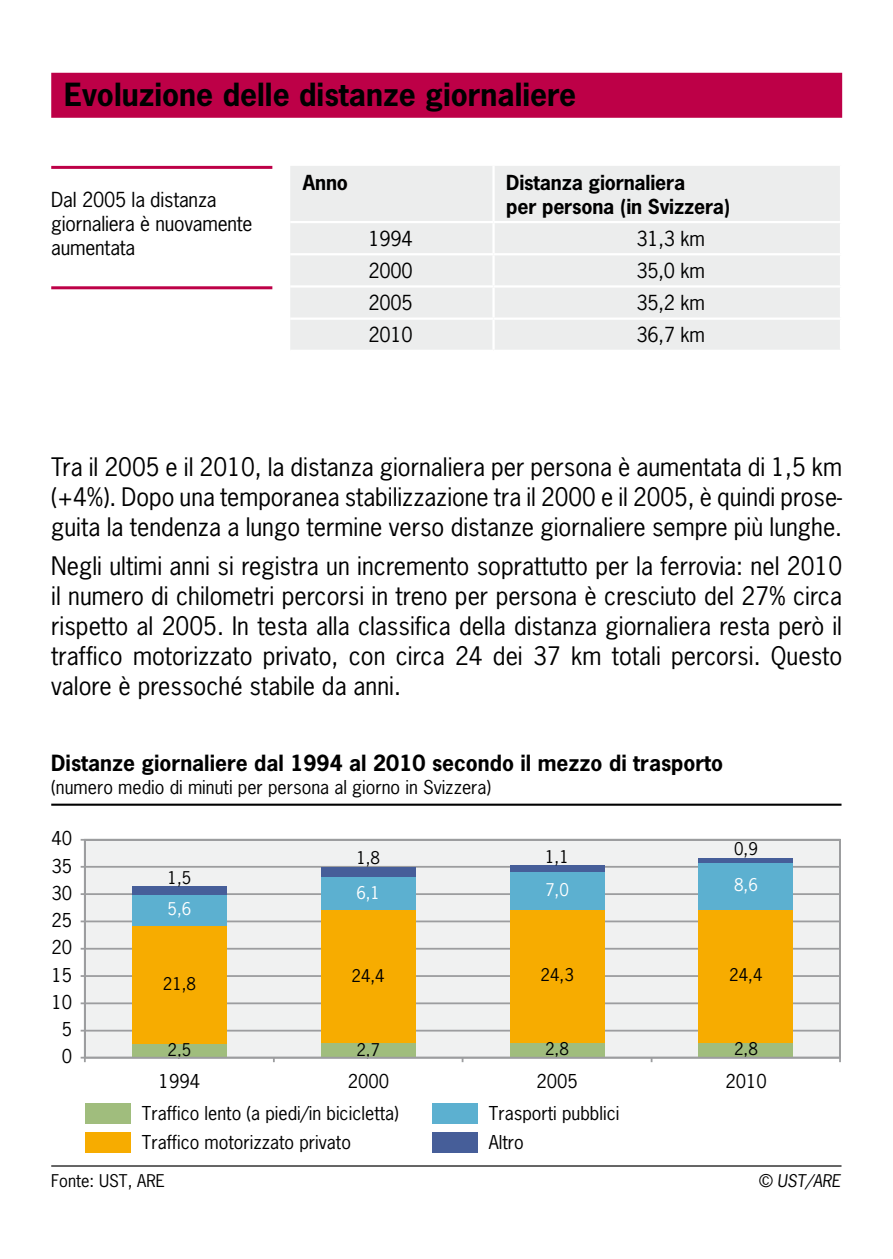
<style>
.page{position:relative;width:893px;height:1259px;background:#fff}
.page>*{position:absolute;margin:0;border:0;box-sizing:border-box;transform-origin:0 0}
.t1{font:700 30px "News Gothic Std";color:#000}
.t2{font:24px/30px "News Gothic Std";color:#000;text-align:justify}
.t3{font:700 21px "News Gothic Std";color:#000}
.t4{font:19.5px/24px "News Gothic Std";letter-spacing:-.01em;color:#000}
.t5{font:700 19.5px/24px "News Gothic Std";letter-spacing:-.01em;color:#000}
.t6{font:18px/28.2px "News Gothic Std";color:#000}
.t7{font:16.5px "News Gothic Std";color:#000}
.t8{font:16.5px "News Gothic Std";color:#fff}
.t9{font:italic 16.5px "News Gothic Std";color:#000}
.s1{font-style:normal}
</style>
<div class="page">
<div style="left:51px;top:73px;width:791px;height:45px;background:#bd0047"></div>
<hr style="left:51px;top:166px;width:221px;height:3px;background:#bd0047">
<hr style="left:51px;top:286px;width:221px;height:3px;background:#bd0047">
<div style="left:290px;top:166px;width:550px;height:184px;background:#eceded"></div>
<hr style="left:492px;top:166px;width:3px;height:55px;background:#fff">
<hr style="left:290px;top:221px;width:204px;height:2px;background:#fff">
<hr style="left:494px;top:221px;width:348px;height:2px;background:#fff">
<hr style="left:492px;top:223px;width:3px;height:30px;background:#fff">
<hr style="left:290px;top:253px;width:204px;height:2px;background:#fff">
<hr style="left:494px;top:253px;width:348px;height:2px;background:#fff">
<hr style="left:492px;top:255px;width:3px;height:30px;background:#fff">
<hr style="left:290px;top:285px;width:204px;height:2px;background:#fff">
<hr style="left:494px;top:285px;width:348px;height:2px;background:#fff">
<hr style="left:492px;top:287px;width:3px;height:30px;background:#fff">
<hr style="left:290px;top:317px;width:204px;height:3px;background:#fff">
<hr style="left:494px;top:317px;width:348px;height:3px;background:#fff">
<hr style="left:492px;top:320px;width:3px;height:30px;background:#fff">
<hr style="left:51px;top:1165px;width:790px;height:1px;background:#000">
<hr style="left:51px;top:803px;width:790px;height:2px;background:#000">
<svg style="left:80px;top:838px;width:761px;height:221px"></svg>
<hr style="left:85px;top:1029px;width:755px;height:2px;background:#9c9d9f">
<hr style="left:85px;top:1002px;width:755px;height:2px;background:#9c9d9f">
<hr style="left:85px;top:975px;width:755px;height:2px;background:#9c9d9f">
<hr style="left:85px;top:948px;width:755px;height:1px;background:#9c9d9f">
<hr style="left:85px;top:920px;width:755px;height:2px;background:#9c9d9f">
<hr style="left:85px;top:893px;width:755px;height:2px;background:#9c9d9f">
<hr style="left:85px;top:866px;width:755px;height:1px;background:#9c9d9f">
<div style="left:132px;top:1044px;width:94px;height:13px;background:#a0bd7d"></div>
<div style="left:132px;top:925px;width:94px;height:119px;background:#f7ac00"></div>
<div style="left:132px;top:894px;width:94px;height:31px;background:#5cb0d0"></div>
<div style="left:132px;top:886px;width:94px;height:8px;background:#465e99"></div>
<div style="left:321px;top:1043px;width:94px;height:14px;background:#a0bd7d"></div>
<div style="left:321px;top:910px;width:94px;height:133px;background:#f7ac00"></div>
<div style="left:321px;top:876px;width:94px;height:34px;background:#5cb0d0"></div>
<div style="left:321px;top:867px;width:94px;height:9px;background:#465e99"></div>
<div style="left:510px;top:1042px;width:94px;height:15px;background:#a0bd7d"></div>
<div style="left:510px;top:910px;width:94px;height:132px;background:#f7ac00"></div>
<div style="left:510px;top:872px;width:94px;height:38px;background:#5cb0d0"></div>
<div style="left:510px;top:866px;width:94px;height:6px;background:#465e99"></div>
<div style="left:699px;top:1042px;width:94px;height:15px;background:#a0bd7d"></div>
<div style="left:699px;top:909px;width:94px;height:133px;background:#f7ac00"></div>
<div style="left:699px;top:862px;width:94px;height:47px;background:#5cb0d0"></div>
<hr style="left:699px;top:858px;width:94px;height:4px;background:#465e99">
<div style="left:85px;top:1103px;width:45px;height:21px;background:#a0bd7d"></div>
<div style="left:85px;top:1131px;width:45px;height:21px;background:#f7ac00"></div>
<div style="left:432px;top:1103px;width:45px;height:21px;background:#5cb0d0"></div>
<div style="left:432px;top:1131px;width:45px;height:21px;background:#465e99"></div>
<hr style="left:85px;top:1056px;width:755px;height:2px;background:#9c9d9f">
<p class="t1" style="left:64px;top:75px;width:514px">Evoluzione delle distanze giornaliere</p>
<p class="t4" style="left:51px;top:187px;width:203px">Dal 2005 la distanza giornaliera è nuovamente aumentata</p>
<p class="t5" style="left:303px;top:170px;width:46px">Anno</p>
<p class="t5" style="left:506px;top:170px;width:226px">Distanza giornaliera<br>per persona (in Svizzera)</p>
<p class="t4" style="left:368px;top:226px;width:46px">1994</p>
<p class="t4" style="left:636px;top:226px;width:70px">31,3 km</p>
<p class="t4" style="left:368px;top:258px;width:46px">2000</p>
<p class="t4" style="left:636px;top:258px;width:70px">35,0 km</p>
<p class="t4" style="left:368px;top:291px;width:46px">2005</p>
<p class="t4" style="left:636px;top:291px;width:70px">35,2 km</p>
<p class="t4" style="left:368px;top:323px;width:46px">2010</p>
<p class="t4" style="left:636px;top:323px;width:70px">36,7 km</p>
<p class="t2" style="left:51px;top:452px;width:792px">Tra il 2005 e il 2010, la distanza giornaliera per persona è aumentata di 1,5 km (+4%). Dopo una temporanea stabilizzazione tra il 2000 e il 2005, è quindi prose&shy;guita la tendenza a lungo termine verso distanze giornaliere sempre più lunghe.</p>
<p class="t2" style="left:51px;top:550px;width:792px">Negli ultimi anni si registra un incremento soprattutto per la ferrovia: nel 2010 il numero di chilometri percorsi in treno per persona è cresciuto del 27% circa rispetto al 2005. In testa alla classifica della distanza giornaliera resta però il traffico motorizzato privato, con circa 24 dei 37 km totali percorsi. Questo valore è pressoché stabile da anni.</p>
<p class="t3" style="left:51px;top:749px;width:673px">Distanze giornaliere dal 1994 al 2010 secondo il mezzo di trasporto</p>
<p class="t6" style="left:51px;top:773px;width:441px">(numero medio di minuti per persona al giorno in Svizzera)</p>
<p class="t6" style="left:52px;top:824px;width:22px">40</p>
<p class="t6" style="left:52px;top:851px;width:22px">35</p>
<p class="t6" style="left:52px;top:879px;width:22px">30</p>
<p class="t6" style="left:52px;top:906px;width:22px">25</p>
<p class="t6" style="left:52px;top:933px;width:22px">20</p>
<p class="t7" style="left:168px;top:867px;width:25px">1,5</p>
<p class="t8" style="left:168px;top:898px;width:25px">5,6</p>
<p class="t7" style="left:356px;top:847px;width:25px">1,8</p>
<p class="t8" style="left:356px;top:881px;width:25px">6,1</p>
<p class="t7" style="left:545px;top:846px;width:25px">1,1</p>
<p class="t8" style="left:545px;top:879px;width:25px">7,0</p>
<p class="t7" style="left:734px;top:837px;width:25px">0,9</p>
<p class="t8" style="left:734px;top:874px;width:25px">8,6</p>
<p class="t6" style="left:52px;top:960px;width:22px">15</p>
<p class="t6" style="left:52px;top:987px;width:22px">10</p>
<p class="t6" style="left:62px;top:1015px;width:12px">5</p>
<p class="t6" style="left:62px;top:1042px;width:12px">0</p>
<p class="t7" style="left:163px;top:973px;width:35px">21,8</p>
<p class="t7" style="left:168px;top:1039px;width:25px">2,5</p>
<p class="t7" style="left:352px;top:965px;width:35px">24,4</p>
<p class="t7" style="left:356px;top:1038px;width:25px">2,7</p>
<p class="t7" style="left:541px;top:964px;width:35px">24,3</p>
<p class="t7" style="left:545px;top:1038px;width:25px">2,8</p>
<p class="t7" style="left:729px;top:964px;width:35px">24,4</p>
<p class="t7" style="left:734px;top:1038px;width:25px">2,8</p>
<p class="t6" style="left:159px;top:1066px;width:43px">1994</p>
<p class="t6" style="left:348px;top:1066px;width:43px">2000</p>
<p class="t6" style="left:536px;top:1066px;width:43px">2005</p>
<p class="t6" style="left:725px;top:1066px;width:43px">2010</p>
<p class="t6" style="left:142px;top:1099px;width:259px">Traffico lento (a piedi/in bicicletta)<br>Traffico motorizzato privato</p>
<p class="t6" style="left:489px;top:1099px;width:132px">Trasporti pubblici<br>Altro</p>
<p class="t7" style="left:51px;top:1170px;width:115px">Fonte: UST, ARE</p>
<p class="t9" style="left:759px;top:1170px;width:83px"><span class="s1">©</span> UST/ARE</p>
</div>
